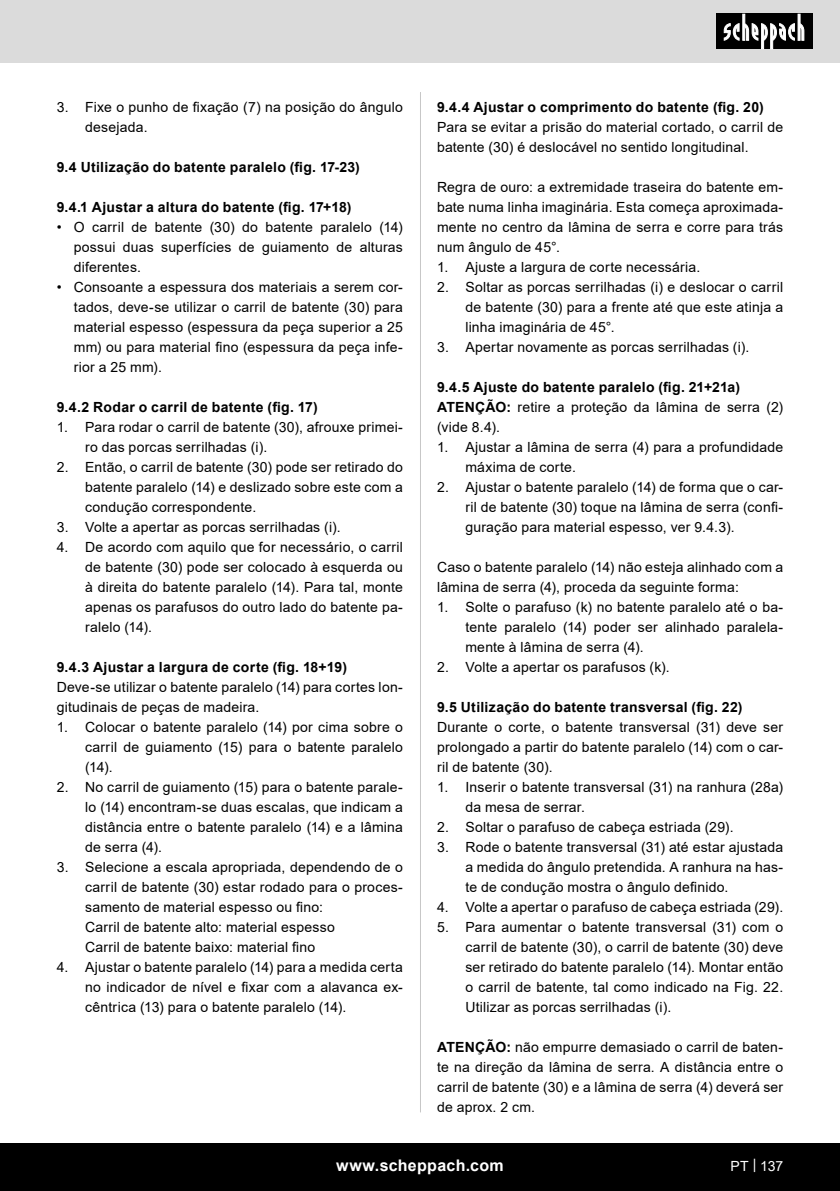
<style>
.page{position:relative;width:840px;height:1191px;background:#fff}
.page>*{position:absolute;margin:0;border:0;box-sizing:border-box;transform-origin:0 0}
.t1{font:700 16px "Arial";letter-spacing:.02em;color:#fff}
.t2{font:14px/20px "Arial";letter-spacing:.015em;color:#000;text-align:justify}
.t3{font:700 14px "Arial";letter-spacing:.025em;color:#000}
.t4{font:14px "Arial";color:#fff}
.s1{font-weight:700}
</style>
<div class="page">
<div style="left:0;top:0;width:839px;height:63px;background:#dbdbdb"></div>
<div style="left:0;top:1143px;width:839px;height:48px;background:#000"></div>
<div style="left:716px;top:14px;width:96px;height:35px;background:#000"></div>
<svg style="left:723px;top:14px;width:81px;height:35px"></svg>
<hr style="left:420px;top:92px;width:1px;height:1020px;background:#c7c7c7">
<p class="t2" style="left:85px;top:97px;width:319px;text-indent:-28px">3. Fixe o punho de fixação (7) na posição do ângulo desejada.</p>
<p class="t3" style="left:57px;top:157px;width:304px">9.4 Utilização do batente paralelo (fig. 17-23)</p>
<p class="t3" style="left:57px;top:197px;width:296px">9.4.1 Ajustar a altura do batente (fig. 17+18)</p>
<p class="t2" style="left:74px;top:217px;width:330px;text-indent:-17px">• O carril de batente (30) do batente paralelo (14) possui duas superfícies de guiamento de alturas diferentes.</p>
<p class="t2" style="left:74px;top:277px;width:330px;text-indent:-17px">• Consoante a espessura dos materiais a serem cor&shy;tados, deve-se utilizar o carril de batente (30) para material espesso (espessura da peça superior a 25 mm) ou para material fino (espessura da peça infe&shy;rior a 25 mm).</p>
<p class="t3" style="left:57px;top:397px;width:262px">9.4.2 Rodar o carril de batente (fig. 17)</p>
<p class="t2" style="left:85px;top:417px;width:319px;text-indent:-28px">1. Para rodar o carril de batente (30), afrouxe primei&shy;ro das porcas serrilhadas (i).</p>
<p class="t2" style="left:85px;top:457px;width:319px;text-indent:-28px">2. Então, o carril de batente (30) pode ser retirado do batente paralelo (14) e deslizado sobre este com a condução correspondente.</p>
<p class="t2" style="left:57px;top:517px;width:285px">3. Volte a apertar as porcas serrilhadas (i).</p>
<p class="t2" style="left:85px;top:537px;width:319px;text-indent:-28px">4. De acordo com aquilo que for necessário, o carril de batente (30) pode ser colocado à esquerda ou à direita do batente paralelo (14). Para tal, monte apenas os parafusos do outro lado do batente pa&shy;ralelo (14).</p>
<p class="t3" style="left:57px;top:657px;width:291px">9.4.3 Ajustar a largura de corte (fig. 18+19)</p>
<p class="t2" style="left:57px;top:677px;width:347px">Deve-se utilizar o batente paralelo (14) para cortes lon&shy;gitudinais de peças de madeira.</p>
<p class="t2" style="left:85px;top:717px;width:319px;text-indent:-28px">1. Colocar o batente paralelo (14) por cima sobre o carril de guiamento (15) para o batente paralelo (14).</p>
<p class="t2" style="left:85px;top:777px;width:319px;text-indent:-28px">2. No carril de guiamento (15) para o batente parale&shy;lo (14) encontram-se duas escalas, que indicam a distância entre o batente paralelo (14) e a lâmina de serra (4).</p>
<p class="t2" style="left:85px;top:857px;width:319px;text-indent:-28px">3. Selecione a escala apropriada, dependendo de o carril de batente (30) estar rodado para o proces&shy;samento de material espesso ou fino:</p>
<p class="t2" style="left:85px;top:917px;width:251px">Carril de batente alto: material espesso</p>
<p class="t2" style="left:85px;top:937px;width:232px">Carril de batente baixo: material fino</p>
<p class="t2" style="left:85px;top:957px;width:319px;text-indent:-28px">4. Ajustar o batente paralelo (14) para a medida certa no indicador de nível e fixar com a alavanca ex&shy;cêntrica (13) para o batente paralelo (14).</p>
<p class="t3" style="left:437px;top:97px;width:328px">9.4.4 Ajustar o comprimento do batente (fig. 20)</p>
<p class="t2" style="left:437px;top:117px;width:347px">Para se evitar a prisão do material cortado, o carril de batente (30) é deslocável no sentido longitudinal.</p>
<p class="t2" style="left:437px;top:177px;width:347px">Regra de ouro: a extremidade traseira do batente em&shy;bate numa linha imaginária. Esta começa aproximada&shy;mente no centro da lâmina de serra e corre para trás num ângulo de 45°.</p>
<p class="t2" style="left:437px;top:257px;width:265px">1. Ajuste a largura de corte necessária.</p>
<p class="t2" style="left:465px;top:277px;width:319px;text-indent:-28px">2. Soltar as porcas serrilhadas (i) e deslocar o carril de batente (30) para a frente até que este atinja a linha imaginária de 45°.</p>
<p class="t2" style="left:437px;top:337px;width:314px">3. Apertar novamente as porcas serrilhadas (i).</p>
<p class="t3" style="left:437px;top:377px;width:304px">9.4.5 Ajuste do batente paralelo (fig. 21+21a)</p>
<p class="t2" style="left:437px;top:397px;width:347px"><span class="s1">ATENÇÃO:</span> retire a proteção da lâmina de serra (2) (vide 8.4).</p>
<p class="t2" style="left:465px;top:437px;width:319px;text-indent:-28px">1. Ajustar a lâmina de serra (4) para a profundidade máxima de corte.</p>
<p class="t2" style="left:465px;top:477px;width:319px;text-indent:-28px">2. Ajustar o batente paralelo (14) de forma que o car&shy;ril de batente (30) toque na lâmina de serra (confi&shy;guração para material espesso, ver 9.4.3).</p>
<p class="t2" style="left:437px;top:557px;width:347px">Caso o batente paralelo (14) não esteja alinhado com a lâmina de serra (4), proceda da seguinte forma:</p>
<p class="t2" style="left:465px;top:597px;width:319px;text-indent:-28px">1. Solte o parafuso (k) no batente paralelo até o ba&shy;tente paralelo (14) poder ser alinhado paralela&shy;mente à lâmina de serra (4).</p>
<p class="t2" style="left:437px;top:657px;width:234px">2. Volte a apertar os parafusos (k).</p>
<p class="t3" style="left:437px;top:697px;width:307px">9.5 Utilização do batente transversal (fig. 22)</p>
<p class="t2" style="left:437px;top:717px;width:347px">Durante o corte, o batente transversal (31) deve ser prolongado a partir do batente paralelo (14) com o car&shy;ril de batente (30).</p>
<p class="t2" style="left:465px;top:777px;width:319px;text-indent:-28px">1. Inserir o batente transversal (31) na ranhura (28a) da mesa de serrar.</p>
<p class="t2" style="left:437px;top:817px;width:298px">2. Soltar o parafuso de cabeça estriada (29).</p>
<p class="t2" style="left:465px;top:837px;width:319px;text-indent:-28px">3. Rode o batente transversal (31) até estar ajustada a medida do ângulo pretendida. A ranhura na has&shy;te de condução mostra o ângulo definido.</p>
<p class="t2" style="left:437px;top:897px;width:347px">4. Volte a apertar o parafuso de cabeça estriada (29).</p>
<p class="t2" style="left:465px;top:917px;width:319px;text-indent:-28px">5. Para aumentar o batente transversal (31) com o carril de batente (30), o carril de batente (30) deve ser retirado do batente paralelo (14). Montar então o carril de batente, tal como indicado na Fig. 22.<br>Utilizar as porcas serrilhadas (i).</p>
<p class="t2" style="left:437px;top:1037px;width:347px"><span class="s1">ATENÇÃO:</span> não empurre demasiado o carril de baten&shy;te na direção da lâmina de serra. A distância entre o carril de batente (30) e a lâmina de serra (4) deverá ser de aprox. 2 cm.</p>
<p class="t1" style="left:336px;top:1154px;width:169px">www.scheppach.com</p>
<p class="t4" style="left:730px;top:1156px;width:54px">PT | 137</p>
</div>
